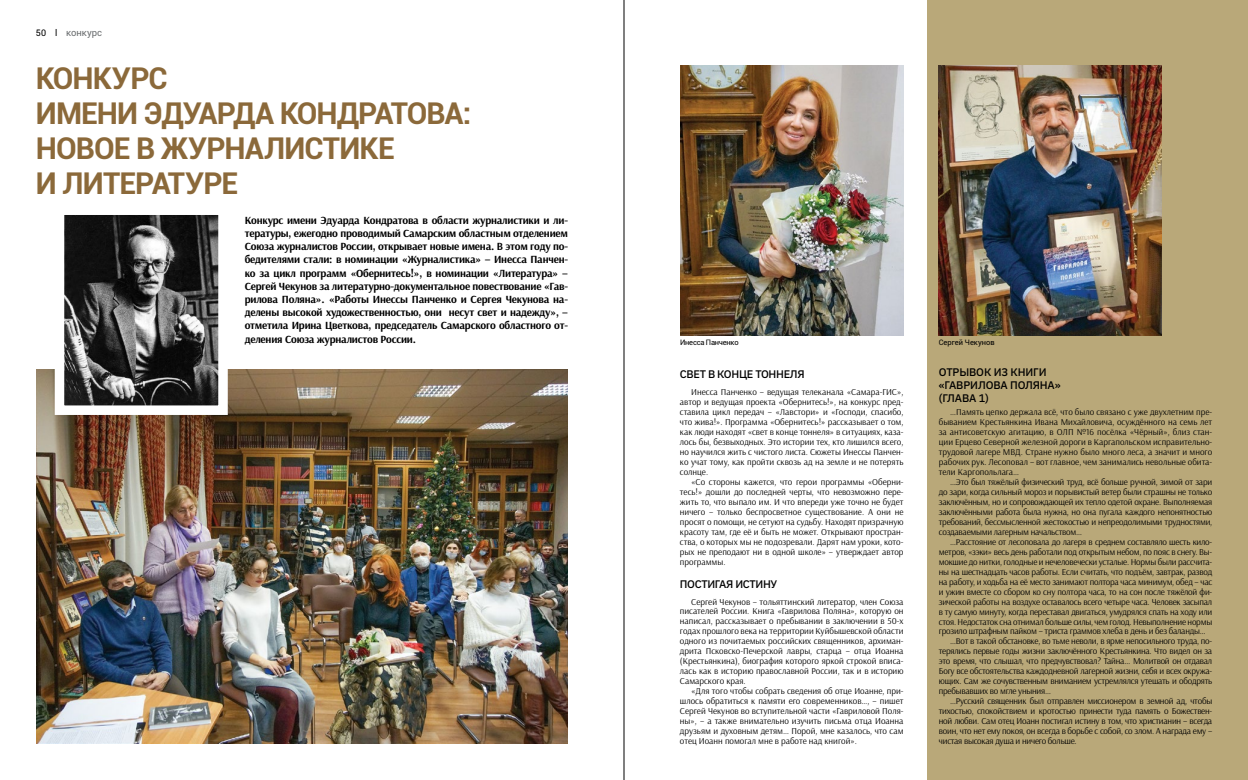
<style>
.page{position:relative;width:1248px;height:780px;background:#fff}
.page>*{position:absolute;margin:0;border:0;box-sizing:border-box;transform-origin:0 0}
.t1{font:700 30px/35px "Roboto";letter-spacing:-.03em;color:#8b693a}
.t2{font:700 11px/13.2px "Arsenal";letter-spacing:-.02em;color:#000;text-align:justify}
.t3{font:600 11px/13px "Aneliza";letter-spacing:-.01em;color:#000}
.t4{font:600 11px "Aneliza";letter-spacing:-.03em;color:#000}
.t5{font:9.5px "Roboto";color:#6c6f71}
.t6{font:9px/10px "Arsenal";letter-spacing:-.025em;color:#000;text-align:justify}
.t7{font:7.5px "Roboto";letter-spacing:-.03em;color:#000}
.t8{font:7.5px "Roboto";color:#000}
.s1{font-size:9px;color:#000}
</style>
<div class="page">
<img style="left:36px;top:369px;width:531px;height:374px">
<div style="left:927px;top:0;width:320px;height:780px;background:#b9a879"></div>
<img style="left:680px;top:66px;width:223px;height:269px">
<svg style="left:50px;top:215px;width:182px;height:204px"></svg>
<img style="left:938px;top:66px;width:223px;height:269px">
<hr style="left:623px;top:0;width:1px;height:780px;background:#000">
<p class="t5" style="left:36px;top:26px;width:68px"><span class="s1">50 l</span> конкурс</p>
<h1 class="t1" style="left:36px;top:60px;width:437px">КОНКУРС<br>ИМЕНИ ЭДУАРДА КОНДРАТОВА:<br>НОВОЕ В ЖУРНАЛИСТИКЕ<br>И ЛИТЕРАТУРЕ</h1>
<p class="t2" style="left:245px;top:214px;width:325px">Конкурс имени Эдуарда Кондратова в области журналистики и ли&shy;тературы, ежегодно проводимый Самарским областным отделением Союза журналистов России, открывает новые имена. В этом году по&shy;бедителями стали: в номинации «Журналистика» – Инесса Панчен&shy;ко за цикл программ «Обернитесь!», в номинации «Литература» – Сергей Чекунов за литературно-документальное повествование «Гав&shy;рилова Поляна». «Работы Инессы Панченко и Сергея Чекунова на&shy;делены высокой художественностью, они несут свет и надежду», – отметила Ирина Цветкова, председатель Самарского областного от&shy;деления Союза журналистов России.</p>
<p class="t7" style="left:680px;top:337px;width:60px">Инесса Панченко</p>
<p class="t8" style="left:938px;top:337px;width:57px">Сергей Чекунов</p>
<p class="t3" style="left:938px;top:364px;width:123px">ОТРЫВОК ИЗ КНИГИ «ГАВРИЛОВА ПОЛЯНА» (ГЛАВА 1)</p>
<p class="t6" style="left:938px;top:407px;width:275px;text-indent:11px">…Память цепко держала всё, что было связано с уже двухлетним пре&shy;быванием Крестьянкина Ивана Михайловича, осуждённого на семь лет за антисоветскую агитацию, в ОЛП №16 посёлка «Чёрный», близ стан&shy;ции Ерцево Северной железной дороги в Каргапольском исправительно&shy;трудовой лагере МВД. Стране нужно было много леса, а значит и много рабочих рук. Лесоповал – вот главное, чем занимались невольные обита&shy;тели Каргопольлага…</p>
<p class="t6" style="left:938px;top:477px;width:275px;text-indent:11px">…Это был тяжёлый физический труд, всё больше ручной, зимой от зари до зари, когда сильный мороз и порывистый ветер были страшны не только заключённым, но и сопровождающей их тепло одетой охране. Выполняемая заключёнными работа была нужна, но она пугала каждого непонятностью требований, бессмысленной жестокостью и непреодолимыми трудностями, создаваемыми лагерным начальством…</p>
<p class="t6" style="left:950px;top:536px;width:263px">…Расстояние от лесоповала до лагеря в среднем составляло шесть кило-</p>
<p class="t6" style="left:938px;top:546px;width:275px">метров, «зэки» весь день работали под открытым небом, по пояс в снегу. Вы-</p>
<p class="t6" style="left:938px;top:556px;width:275px">мокшие до нитки, голодные и нечеловечески усталые. Нормы были рассчита-</p>
<p class="t6" style="left:938px;top:566px;width:275px">ны на шестнадцать часов работы. Если считать, что подъём, завтрак, развод</p>
<p class="t6" style="left:938px;top:576px;width:275px">на работу, и ходьба на её место занимают полтора часа минимум, обед – час</p>
<p class="t6" style="left:938px;top:586px;width:275px">и ужин вместе со сбором ко сну полтора часа, то на сон после тяжёлой фи-</p>
<p class="t6" style="left:938px;top:596px;width:275px">зической работы на воздухе оставалось всего четыре часа. Человек засыпал</p>
<p class="t6" style="left:938px;top:606px;width:275px">в ту самую минуту, когда переставал двигаться, умудрялся спать на ходу или</p>
<p class="t6" style="left:938px;top:616px;width:275px">стоя. Недостаток сна отнимал больше силы, чем голод. Невыполнение нормы</p>
<p class="t6" style="left:938px;top:626px;width:268px">грозило штрафным пайком – триста граммов хлеба в день и без баланды…</p>
<p class="t6" style="left:950px;top:636px;width:263px">…Вот в такой обстановке, во тьме неволи, в ярме непосильного труда, по-</p>
<p class="t6" style="left:938px;top:646px;width:275px">терялись первые годы жизни заключённого Крестьянкина. Что видел он за</p>
<p class="t6" style="left:938px;top:656px;width:275px">это время, что слышал, что предчувствовал? Тайна… Молитвой он отдавал</p>
<p class="t6" style="left:938px;top:666px;width:275px">Богу все обстоятельства каждодневной лагерной жизни, себя и всех окружа-</p>
<p class="t6" style="left:938px;top:676px;width:275px">ющих. Сам же сочувственным вниманием устремлялся утешать и ободрять</p>
<p class="t6" style="left:938px;top:686px;width:114px">пребывавших во мгле уныния…</p>
<p class="t6" style="left:950px;top:696px;width:263px">…Русский священник был отправлен миссионером в земной ад, чтобы</p>
<p class="t6" style="left:938px;top:706px;width:275px">тихостью, спокойствием и кротостью принести туда память о Божествен-</p>
<p class="t6" style="left:938px;top:716px;width:275px">ной любви. Сам отец Иоанн постигал истину в том, что христианин – всегда</p>
<p class="t6" style="left:938px;top:726px;width:275px">воин, что нет ему покоя, он всегда в борьбе с собой, со злом. А награда ему –</p>
<p class="t6" style="left:938px;top:736px;width:139px">чистая высокая душа и ничего больше.</p>
<p class="t4" style="left:680px;top:365px;width:126px">СВЕТ В КОНЦЕ ТОННЕЛЯ</p>
<p class="t6" style="left:680px;top:387px;width:225px;text-indent:11px">Инесса Панченко – ведущая телеканала «Самара-ГИС», автор и ведущая проекта «Обернитесь!», на конкурс пред&shy;ставила цикл передач – «Лавстори» и «Господи, спасибо, что жива!». Программа «Обернитесь!» рассказывает о том, как люди находят «свет в конце тоннеля» в ситуациях, каза&shy;лось бы, безвыходных. Это истории тех, кто лишился всего, но научился жить с чистого листа. Сюжеты Инессы Панчен&shy;ко учат тому, как пройти сквозь ад на земле и не потерять солнце.</p>
<p class="t6" style="left:680px;top:477px;width:225px;text-indent:11px">«Со стороны кажется, что герои программы «Оберни&shy;тесь!» дошли до последней черты, что невозможно пере&shy;жить то, что выпало им. И что впереди уже точно не будет ничего – только беспросветное существование. А они не просят о помощи, не сетуют на судьбу. Находят призрачную красоту там, где её и быть не может. Открывают простран&shy;ства, о которых мы не подозревали. Дарят нам уроки, кото&shy;рых не преподают ни в одной школе» – утверждает автор программы.</p>
<p class="t4" style="left:680px;top:575px;width:99px">ПОСТИГАЯ ИСТИНУ</p>
<p class="t6" style="left:680px;top:596px;width:225px;text-indent:11px">Сергей Чекунов – тольяттинский литератор, член Союза писателей России. Книга «Гаврилова Поляна», которую он написал, рассказывает о пребывании в заключении в 50-х годах прошлого века на территории Куйбышевской области одного из почитаемых российских священников, архиман&shy;дрита Псковско-Печерской лавры, старца – отца Иоанна (Крестьянкина), биография которого яркой строкой вписа&shy;лась как в историю православной России, так и в историю Самарского края.</p>
<p class="t6" style="left:680px;top:686px;width:225px;text-indent:11px">«Для того чтобы собрать сведения об отце Иоанне, при&shy;шлось обратиться к памяти его современников…, – пишет Сергей Чекунов во вступительной части «Гавриловой Поля&shy;ны», – а также внимательно изучить письма отца Иоанна друзьям и духовным детям… Порой, мне казалось, что сам отец Иоанн помогал мне в работе над книгой».</p>
</div>
